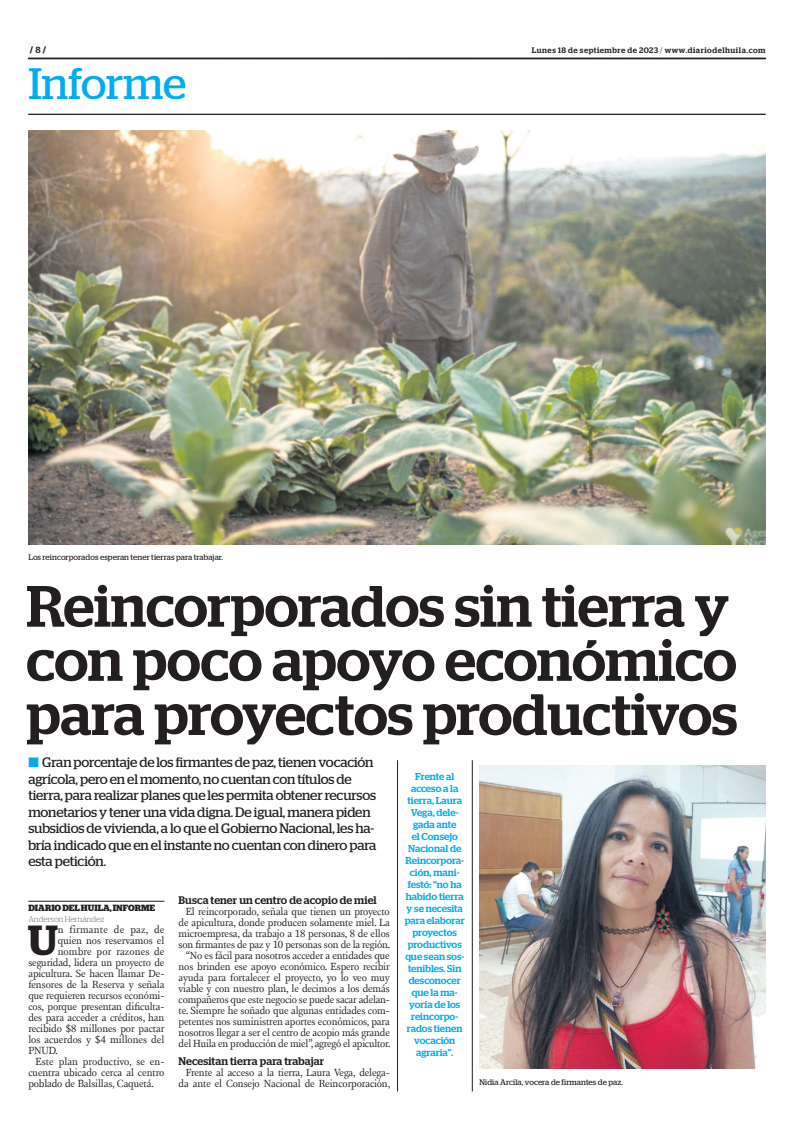
<style>
.page{position:relative;width:801px;height:1134px;background:#fff}
.page>*{position:absolute;margin:0;border:0;box-sizing:border-box;transform-origin:0 0}
.t1{font:500 58.1px/54.1px "Stag";letter-spacing:-.005em;color:#231f20}
.t2{font:43.9px "Stag";letter-spacing:-.005em;color:#00aeef}
.t3{font:600 42px "Stag";color:#231f20}
.t4{font:13.7px/16.5px "Stag";letter-spacing:-.01em;color:#231f20}
.t5{font:500 11px "Stag";letter-spacing:.01em;color:#231f20}
.t6{font:10.6px/11px "New Fournier BP";letter-spacing:-.01em;color:#231f20;text-align:right}
.t7{font:10.6px "New Fournier BP";letter-spacing:.01em;color:#231f20}
.t8{font:10.6px "New Fournier BP";letter-spacing:.02em;color:#231f20}
.t9{font:500 10px/12px "Stag";letter-spacing:-.005em;color:#00aeef;text-align:center}
.t10{font:700 9px "Stag";color:#231f20}
.t11{font:8px "Stag";letter-spacing:.01em;color:#231f20}
.t12{font:500 8px "Stag";letter-spacing:.06em;color:#231f20}
.t13{font:300 8px "Stag";color:#6c6d70}
.s1{font-weight:500}
.s2{font-weight:300}
.s3{color:#00aeef}
</style>
<div class="page">
<svg style="left:28px;top:58px;width:737px;height:1px"></svg>
<hr style="left:28px;top:114px;width:737px;height:1px;background:#231f20">
<img style="left:28px;top:130px;width:737px;height:414px">
<img style="left:479px;top:765px;width:286px;height:303px">
<hr style="left:28px;top:901px;width:136px;height:1px;background:#231f20">
<hr style="left:397px;top:760px;width:1px;height:331px;background:#231f20">
<hr style="left:472px;top:760px;width:1px;height:331px;background:#231f20">
<p class="t10" style="left:30px;top:45px;width:18px">/ <span class="s1">8</span> /</p>
<p class="t12" style="left:532px;top:45px;width:235px">Lunes 18 de septiembre de 2023 <span class="s2">/</span> www.diariodelhuila.com</p>
<h2 class="t2" style="left:28px;top:58px;width:159px">Informe</h2>
<p class="t11" style="left:28px;top:552px;width:196px">Los reincorporados esperan tener tierras para trabajar.</p>
<h1 class="t1" style="left:26px;top:579px;width:712px">Reincorporados sin tierra y con poco apoyo económico para proyectos productivos</h1>
<p class="t4" style="left:28px;top:754px;width:350px"><span class="s3">■</span> Gran porcentaje de los firmantes de paz, tienen vocación agrícola, pero en el momento, no cuentan con títulos de tierra, para realizar planes que les permita obtener recursos monetarios y tener una vida digna. De igual, manera piden subsidios de vivienda, a lo que el Gobierno Nacional, les ha&shy;bría indicado que en el instante no cuentan con dinero para esta petición.</p>
<p class="t10" style="left:28px;top:903px;width:128px">DIARIO DEL HUILA, INFORME</p>
<p class="t13" style="left:28px;top:915px;width:77px">Anderson Hernández</p>
<h3 class="t3" style="left:28px;top:916px;width:32px">U</h3>
<p class="t8" style="left:58px;top:923px;width:108px">n firmante de paz, de</p>
<p class="t9" style="left:405px;top:770px;width:62px">Frente al acceso a la tierra, Laura<br>Vega, dele&shy;gada ante<br>el Consejo<br>Nacional de<br>Reincorpora&shy;ción, mani&shy;festó: “no ha habido tierra y se necesita para elaborar proyectos productivos que sean sos&shy;tenibles. Sin desconocer que la ma&shy;yoría de los reincorpo&shy;rados tienen vocación agraria”.</p>
<p class="t5" style="left:179px;top:894px;width:200px">Busca tener un centro de acopio de miel</p>
<p class="t6" style="left:179px;top:906px;width:213px">El reincorporado, señala que tienen un proyecto de apicultura, donde producen solamente miel. La microempresa, da trabajo a 18 personas, 8 de ellos son firmantes de paz y 10 personas son de la región. “No es fácil para nosotros acceder a entidades que nos brinden ese apoyo económico. Espero recibir ayuda para fortalecer el proyecto, yo lo veo muy viable y con nuestro plan, le decimos a los demás compañeros que este negocio se puede sacar adelan&shy;te. Siempre he soñado que algunas entidades com&shy;petentes nos suministren aportes económicos, para nosotros llegar a ser el centro de acopio más grande del Huila en producción de miel”, agregó el apicultor.</p>
<p class="t5" style="left:179px;top:1054px;width:147px">Necesitan tierra para trabajar</p>
<p class="t6" style="left:179px;top:1066px;width:213px">Frente al acceso a la tierra, Laura Vega, delega&shy;da ante el Consejo Nacional de Reincorporación,</p>
<p class="t6" style="left:58px;top:935px;width:108px">quien nos reservamos el</p>
<p class="t7" style="left:58px;top:945px;width:108px">nombre por razones de</p>
<p class="t6" style="left:28px;top:957px;width:138px">seguridad, lidera un proyecto de</p>
<p class="t6" style="left:28px;top:968px;width:138px">apicultura. Se hacen llamar De-</p>
<p class="t6" style="left:28px;top:979px;width:138px">fensores de la Reserva y señala</p>
<p class="t6" style="left:28px;top:990px;width:138px">que requieren recursos económi-</p>
<p class="t6" style="left:28px;top:1001px;width:138px">cos, porque presentan dificulta-</p>
<p class="t6" style="left:28px;top:1012px;width:138px">des para acceder a créditos, han</p>
<p class="t6" style="left:28px;top:1023px;width:138px">recibido $8 millones por pactar</p>
<p class="t6" style="left:28px;top:1034px;width:137px">los acuerdos y $4 millones del</p>
<p class="t6" style="left:28px;top:1045px;width:31px">PNUD.</p>
<p class="t7" style="left:35px;top:1055px;width:130px">Este plan productivo, se en-</p>
<p class="t6" style="left:28px;top:1067px;width:138px">cuentra ubicado cerca al centro</p>
<p class="t6" style="left:28px;top:1078px;width:127px">poblado de Balsillas, Caquetá.</p>
<p class="t11" style="left:479px;top:1077px;width:145px">Nidia Arcila, vocera de firmantes de paz.</p>
</div>
